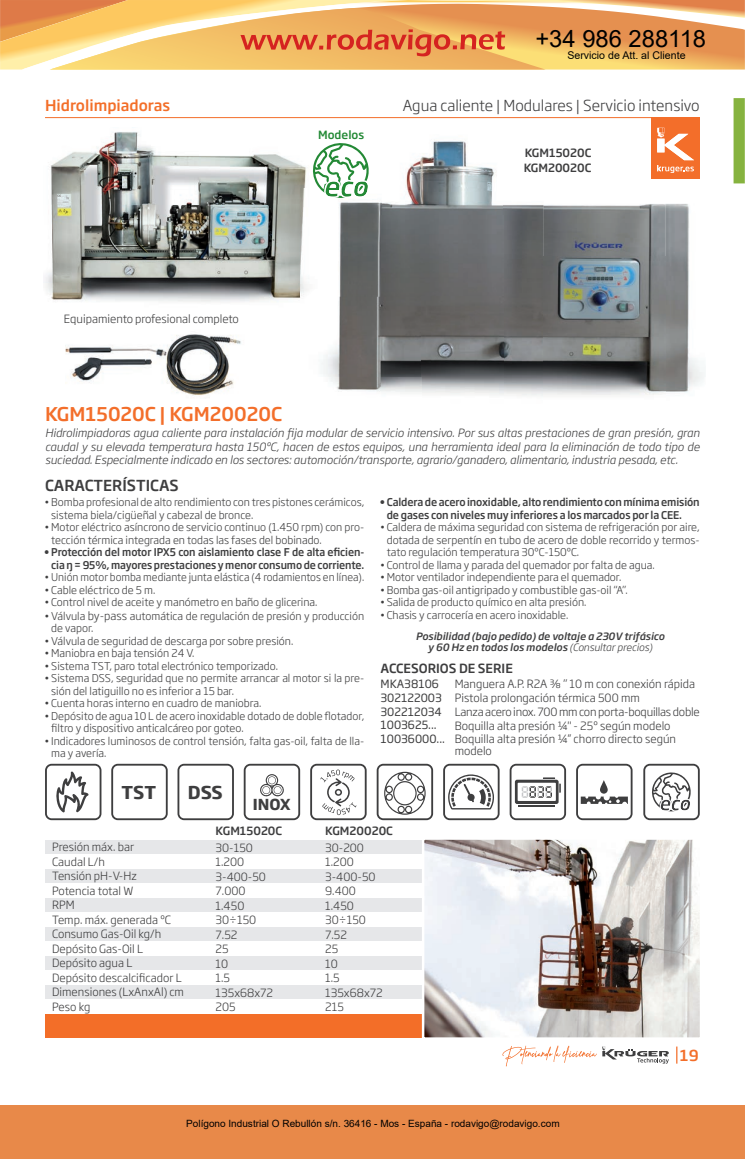
<style>
.page{position:relative;width:745px;height:1159px;background:#fff}
.page>*{position:absolute;margin:0;border:0;box-sizing:border-box;transform-origin:0 0}
.t1{font:23.75px "Arial";color:#000}
.t2{font:500 18.75px "Soho Gothic Pro";color:#f36e2a}
.t3{font:700 17.5px "Soho Gothic Pro";color:#3e3e3f}
.t4{font:300 15px "Soho Gothic Pro";color:#3e3e3f}
.t5{font:500 15px "Soho Gothic Pro";color:#f36e28}
.t6{font:500 15px "Soho Gothic Pro";color:#3e3e3f}
.t7{font:700 15px "Soho Gothic Pro";color:#3e3e3f}
.t8{font:500 15px "Soho Gothic Pro";color:#f36e2a}
.t9{font:500 12.5px "Soho Gothic Pro";color:#3e3e3f}
.t10{font:300 11.25px/14.5px "Soho Gothic Pro";color:#3e3e3f}
.t11{font:italic 300 11.25px/13.8px "Soho Gothic Pro";color:#3e3e3f;text-align:justify}
.t12{font:11.25px/13.8px "Soho Gothic Pro";color:#3e3e3f}
.t13{font:500 11.25px/14.5px "Soho Gothic Pro";color:#3e3e3f}
.t14{font:500 11.25px "Soho Gothic Pro";color:#238935}
.t15{font:300 10.62px/12.5px "Soho Gothic Pro";color:#3e3e3f}
.t16{font:500 10.62px/12.5px "Soho Gothic Pro";letter-spacing:-.01em;color:#3e3e3f;text-align:right;scale:.95 1}
.t17{font:500 10.62px/12.5px "Soho Gothic Pro";letter-spacing:-.01em;color:#3e3e3f;scale:.96 1}
.t18{font:10.62px "Arial";color:#000}
.t19{font:italic 500 10px/11.2px "Soho Gothic Pro";color:#3e3e3f;text-align:center}
.t20{font:10px "Arial";color:#000}
.s1{font-size:11.25px}
.s2{font-weight:300}
</style>
<div class="page">
<hr style="left:45px;top:117px;width:654px;height:1px;background:#f36e2a">
<div style="left:733px;top:98px;width:11px;height:85px;background:#86b33f"></div>
<svg style="left:676px;top:1046px;width:1px;height:17px"></svg>
<div style="left:651px;top:118px;width:48px;height:61px;background:#f36e2a"></div>
<svg style="left:657px;top:128px;width:36px;height:45px"></svg>
<svg style="left:502px;top:1045px;width:94px;height:21px"></svg>
<svg style="left:602px;top:1046px;width:67px;height:17px"></svg>
<img style="left:381px;top:141px;width:121px;height:156px">
<img style="left:502px;top:204px;width:41px;height:193px">
<img style="left:339px;top:202px;width:42px;height:95px">
<img style="left:543px;top:204px;width:162px;height:191px">
<img style="left:321px;top:297px;width:182px;height:100px">
<img style="left:43px;top:132px;width:264px;height:151px">
<img style="left:45px;top:283px;width:255px;height:19px">
<img style="left:300px;top:188px;width:9px;height:110px">
<div style="left:45px;top:840px;width:654px;height:14px;background:#e6e7e9"></div>
<div style="left:45px;top:898px;width:654px;height:14px;background:#e6e7e9"></div>
<div style="left:45px;top:869px;width:654px;height:14px;background:#e6e7e9"></div>
<div style="left:45px;top:927px;width:654px;height:14px;background:#e6e7e9"></div>
<div style="left:45px;top:985px;width:654px;height:14px;background:#e6e7e9"></div>
<div style="left:45px;top:956px;width:654px;height:14px;background:#e6e7e9"></div>
<div style="left:45px;top:1014px;width:654px;height:23px;background:#f36e28"></div>
<img style="left:65px;top:334px;width:176px;height:62px">
<svg style="left:111px;top:764px;width:57px;height:56px"></svg>
<svg style="left:177px;top:764px;width:57px;height:56px"></svg>
<svg style="left:443px;top:764px;width:56px;height:56px"></svg>
<svg style="left:45px;top:764px;width:56px;height:56px"></svg>
<svg style="left:376px;top:764px;width:57px;height:56px"></svg>
<svg style="left:310px;top:764px;width:56px;height:56px"></svg>
<svg style="left:243px;top:764px;width:57px;height:56px"></svg>
<svg style="left:576px;top:764px;width:56px;height:56px"></svg>
<svg style="left:509px;top:764px;width:57px;height:56px"></svg>
<svg style="left:420px;top:839px;width:280px;height:199px"></svg>
<svg style="left:643px;top:764px;width:56px;height:56px"></svg>
<svg style="left:313px;top:143px;width:56px;height:55px"></svg>
<div style="left:0;top:1105px;width:744px;height:54px;background:#e88949"></div>
<svg style="left:0;top:0;width:744px;height:70px;background:#f0b66f"></svg>
<h1 class="t1" style="left:535px;top:22px;width:172px">+34 986 288118</h1>
<p class="t18" style="left:567px;top:48px;width:120px">Servicio de Att. al Cliente</p>
<h3 class="t5" style="left:45px;top:93px;width:127px">Hidrolimpiadoras</h3>
<h3 class="t4" style="left:402px;top:93px;width:298px">Agua caliente | Modulares | Servicio intensivo</h3>
<p class="t10" style="left:64px;top:311px;width:176px">Equipamiento profesional completo</p>
<p class="t14" style="left:318px;top:126px;width:48px">Modelos</p>
<p class="t13" style="left:523px;top:145px;width:69px">KGM15020C<br>KGM20020C</p>
<h2 class="t2" style="left:45px;top:399px;width:238px">KGM15020C | KGM20020C</h2>
<p class="t11" style="left:45px;top:425px;width:656px">Hidrolimpiadoras agua caliente para instalación fija modular de servicio intensivo. Por sus altas prestaciones de gran presión, gran caudal y su elevada temperatura hasta 150ºC, hacen de estos equipos, una herramienta ideal para la eliminación de todo tipo de suciedad. Especialmente indicado en los sectores: automoción/transporte, agrario/ganadero, alimentario, industria pesada, etc.</p>
<p class="t15" style="left:51px;top:495px;width:314px;text-indent:-7px">• Bomba profesional de alto rendimiento con tres pistones cerámicos, sistema biela/cigüeñal y cabezal de bronce.</p>
<p class="t15" style="left:51px;top:520px;width:314px;text-indent:-7px">• Motor eléctrico asíncrono de servicio continuo (1.450 rpm) con pro&shy;tección térmica integrada en todas las fases del bobinado.</p>
<p class="t16" style="left:44px;top:545px;width:338px">• Protección del motor IPX5 con aislamiento clase F de alta eficien&shy;cia ŋ = 95%, mayores prestaciones y menor consumo de corriente.</p>
<p class="t15" style="left:44px;top:570px;width:321px">• Unión motor bomba mediante junta elástica (4 rodamientos en línea).</p>
<p class="t15" style="left:44px;top:583px;width:113px">• Cable eléctrico de 5 m.</p>
<p class="t15" style="left:44px;top:595px;width:275px">• Control nivel de aceite y manómetro en baño de glicerina.</p>
<p class="t15" style="left:51px;top:609px;width:314px;text-indent:-7px">• Válvula <span class="s1">by-pass</span> automática de regulación de presión y producción de vapor.</p>
<p class="t15" style="left:44px;top:634px;width:250px">• Válvula de seguridad de descarga por sobre presión.</p>
<p class="t15" style="left:44px;top:646px;width:152px">• Maniobra en baja tensión 24 V.</p>
<p class="t15" style="left:44px;top:659px;width:235px">• Sistema TST, paro total electrónico temporizado.</p>
<p class="t15" style="left:51px;top:671px;width:314px;text-indent:-7px">• Sistema DSS, seguridad que no permite arrancar al motor si la pre&shy;sión del latiguillo no es inferior a 15 bar.</p>
<p class="t15" style="left:44px;top:696px;width:219px">• Cuenta horas interno en cuadro de maniobra.</p>
<p class="t15" style="left:51px;top:709px;width:314px;text-indent:-7px">• Depósito de agua 10 L de acero inoxidable dotado de doble flotador, filtro y dispositivo anticalcáreo por goteo.</p>
<p class="t15" style="left:51px;top:734px;width:314px;text-indent:-7px">• Indicadores luminosos de control tensión, falta gas-oil, falta de lla&shy;ma y avería.</p>
<h3 class="t6" style="left:45px;top:473px;width:135px">CARACTERÍSTICAS</h3>
<p class="t17" style="left:386px;top:495px;width:327px;text-indent:-7px">• Caldera de acero inoxidable, alto rendimiento con mínima emisión de gases con niveles muy inferiores a los marcados por la CEE.</p>
<p class="t15" style="left:386px;top:520px;width:314px;text-align:justify;text-indent:-7px">• Caldera de máxima seguridad con sistema de refrigeración por aire, dotada de serpentín en tubo de acero de doble recorrido y termos&shy;tato regulación temperatura 30ºC-150ºC.</p>
<p class="t15" style="left:379px;top:558px;width:276px">• Control de llama y parada del quemador por falta de agua.</p>
<p class="t15" style="left:379px;top:570px;width:243px">• Motor ventilador independiente para el quemador.</p>
<p class="t15" style="left:379px;top:583px;width:249px">• Bomba gas-oil antigripado y combustible gas-oil “A”.</p>
<p class="t15" style="left:379px;top:595px;width:208px">• Salida de producto químico en alta presión.</p>
<p class="t15" style="left:379px;top:608px;width:190px">• Chasis y carrocería en acero inoxidable.</p>
<p class="t19" style="left:415px;top:630px;width:250px">Posibilidad (bajo pedido) de voltaje a 230V trifásico y 60 Hz en todos los modelos <span class="s2">(Consultar precios)</span></p>
<p class="t9" style="left:380px;top:659px;width:134px">ACCESORIOS DE SERIE</p>
<p class="t12" style="left:380px;top:676px;width:66px">MKA38106<br>302122003<br>302212034<br>1003625...<br>10036000...</p>
<p class="t10" style="left:454px;top:676px;width:246px;line-height:13.8px">Manguera A.P. R2A ⅜ ” 10 m con conexión rápida Pistola prolongación térmica 500 mm<br>Lanza acero inox. 700 mm con porta-boquillas doble Boquilla alta presión ¼" - 25º según modelo Boquilla alta presión ¼’’ chorro directo según</p>
<p class="t10" style="left:454px;top:742px;width:39px">modelo</p>
<h3 class="t3" style="left:121px;top:778px;width:36px">TST</h3>
<h3 class="t3" style="left:188px;top:778px;width:37px">DSS</h3>
<h3 class="t7" style="left:253px;top:792px;width:40px">INOX</h3>
<p class="t13" style="left:215px;top:823px;width:68px">KGM15020C</p>
<p class="t10" style="left:52px;top:839px;width:133px">Presión máx. bar<br>Caudal L/h<br>Tensión pH-V-Hz<br>Potencia total W<br>RPM<br>Temp. máx. generada ºC<br>Consumo Gas-Oil kg/h<br>Depósito Gas-Oil L<br>Depósito agua L<br>Depósito descalcificador L<br>Dimensiones (LxAnxAl) cm<br>Peso kg</p>
<p class="t10" style="left:215px;top:839px;width:59px">30-150<br>1.200<br>3-400-50<br>7.000<br>1.450<br>30÷150<br>7.52<br>25<br>10<br>1.5<br>135x68x72<br>205</p>
<p class="t13" style="left:325px;top:823px;width:69px">KGM20020C</p>
<p class="t10" style="left:325px;top:839px;width:59px">30-200<br>1.200<br>3-400-50<br>9.400<br>1.450<br>30÷150<br>7.52<br>25<br>10<br>1.5<br>135x68x72<br>215</p>
<p class="t20" style="left:186px;top:1117px;width:375px">Polígono Industrial O Rebullón s/n. 36416 - Mos - España - rodavigo@rodavigo.com</p>
<h3 class="t8" style="left:679px;top:1043px;width:20px">19</h3>
</div>
